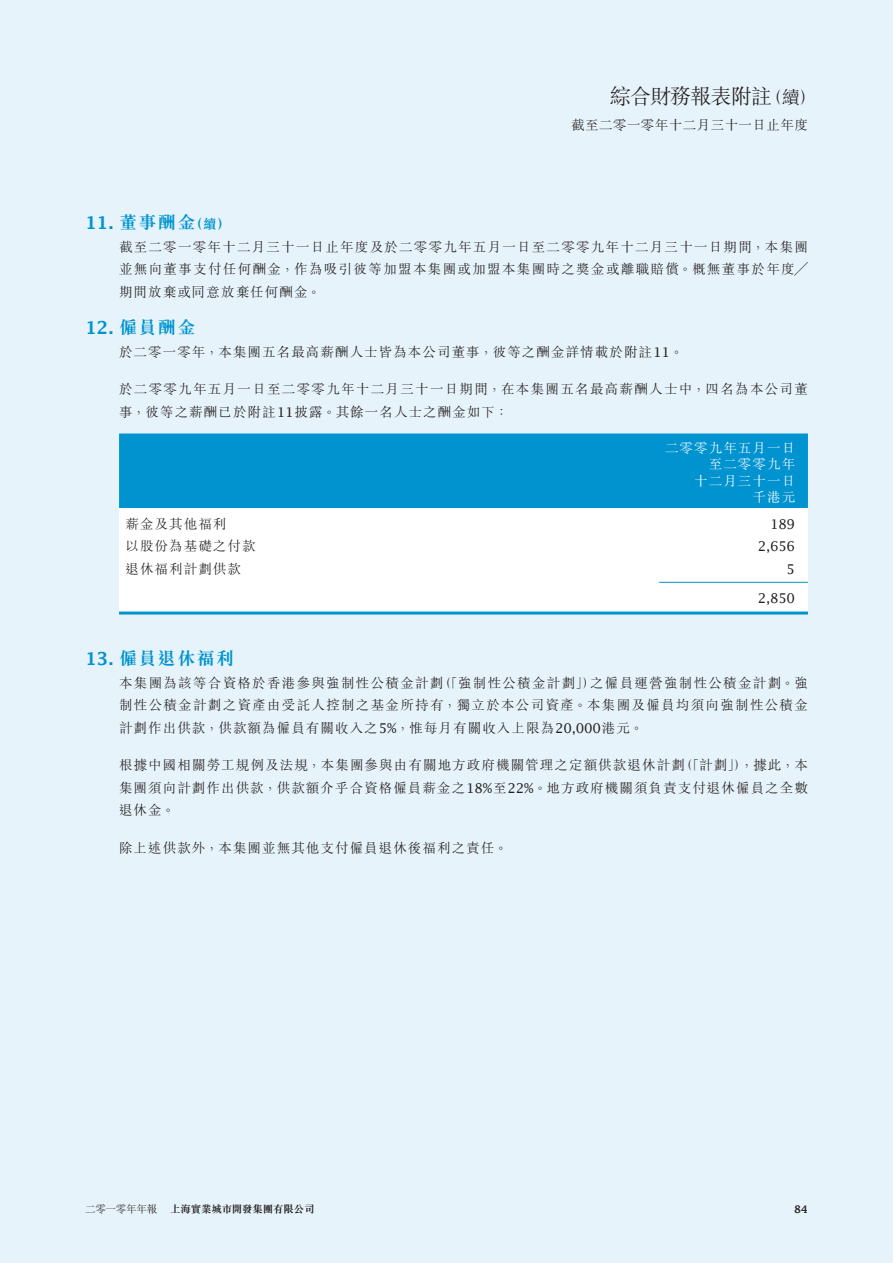
<style>
.page{position:relative;width:893px;height:1263px;background:#e6f3fa}
.page>*{position:absolute;margin:0;border:0;box-sizing:border-box;transform-origin:0 0}
.t1{font:300 21px "M Sung HK";letter-spacing:-.04em;color:#231f20}
.t2{font:700 18px "M Sung HK";letter-spacing:.08em;color:#0093d0}
.t3{font:300 18px "M Sung HK";color:#231f20}
.t4{font:300 13.5px/22.5px "M Sung HK";letter-spacing:.08em;color:#231f20}
.t5{font:300 13.5px/16.5px "M Sung HK";letter-spacing:.08em;color:#fff;text-align:right}
.t6{font:300 13.5px "M Sung HK";letter-spacing:.035em;color:#231f20}
.t7{font:13.5px "Lucida Fax";letter-spacing:-.02em;color:#231f20}
.t8{font:700 13.5px "M Sung HK";color:#0093d0}
.t9{font:700 10.5px "M Sung HK";letter-spacing:-.02em;color:#231f20}
.t10{font:300 10.5px "M Sung HK";letter-spacing:-.02em;color:#231f20}
.t11{font:600 10.5px "Lucida Fax";color:#231f20}
.s1{font-family:"Lucida Fax";font-weight:600}
.s2{font-family:"Lucida Fax";font-weight:400}
</style>
<div class="page">
<div style="left:119px;top:433px;width:689px;height:75px;background:#0093d0"></div>
<div style="left:119px;top:508px;width:689px;height:103px;background:#fff"></div>
<hr style="left:659px;top:582px;width:149px;height:1px;background:#0093d0">
<hr style="left:119px;top:611px;width:689px;height:3px;background:#0093d0">
<h1 class="t1" style="left:610px;top:81px;width:164px">綜合財務報表附註</h1>
<h2 class="t3" style="left:764px;top:85px;width:54px">（續(</h2>
<p class="t6" style="left:571px;top:116px;width:238px">截至二零一零年十二月三十一日止年度</p>
<h2 class="t2" style="left:85px;top:213px;width:112px"><span class="s1">11.</span> 董事酬金</h2>
<p class="t4" style="left:119px;top:235px;width:690px;text-align:justify">截至二零一零年十二月三十一日止年度及於二零零九年五月一日至二零零九年十二月三十一日期間，本集團並無向董事支付任何酬金，作為吸引彼等加盟本集團或加盟本集團時之獎金或離職賠償。概無董事於年度╱期間放棄或同意放棄任何酬金。</p>
<h2 class="t2" style="left:85px;top:318px;width:112px"><span class="s1">12.</span> 僱員酬金</h2>
<p class="t4" style="left:119px;top:340px;width:566px">於二零一零年，本集團五名最高薪酬人士皆為本公司董事，彼等之酬金詳情載於附註<span class="s2">11</span>。</p>
<p class="t4" style="left:119px;top:377px;width:690px">於二零零九年五月一日至二零零九年十二月三十一日期間，在本集團五名最高薪酬人士中，四名為本公司董事，彼等之薪酬已於附註<span class="s2">11</span>披露。其餘一名人士之酬金如下：</p>
<p class="t5" style="left:665px;top:438px;width:132px">二零零九年五月一日至二零零九年<br>十二月三十一日<br>千港元</p>
<p class="t7" style="left:770px;top:516px;width:27px">189</p>
<p class="t8" style="left:190px;top:217px;width:41px">（續(</p>
<p class="t4" style="left:125px;top:512px;width:102px">薪金及其他福利</p>
<p class="t4" style="left:125px;top:534px;width:132px">以股份為基礎之付款</p>
<p class="t4" style="left:125px;top:557px;width:117px">退休福利計劃供款</p>
<h2 class="t2" style="left:85px;top:649px;width:151px"><span class="s1">13.</span> 僱員退休福利</h2>
<p class="t7" style="left:758px;top:538px;width:39px">2,656</p>
<p class="t7" style="left:787px;top:561px;width:10px">5</p>
<p class="t7" style="left:758px;top:590px;width:39px">2,850</p>
<p class="t4" style="left:119px;top:671px;width:690px">本集團為該等合資格於香港參與強制性公積金計劃<br>制性公積金計劃之資產由受託人控制之基金所持有，獨立於本公司資產。本集團及僱員均須向強制性公積金計劃作出供款，供款額為僱員有關收入之<span class="s2">5%</span>，惟每月有關收入上限為<span class="s2">20,000</span>港元。</p>
<p class="t4" style="left:740px;top:753px;width:69px">，據此，本</p>
<p class="t4" style="left:438px;top:671px;width:159px">（「強制性公積金計劃」）</p>
<p class="t4" style="left:590px;top:671px;width:219px">之僱員運營強制性公積金計劃。強</p>
<p class="t4" style="left:119px;top:753px;width:690px">根據中國相關勞工規例及法規，本集團參與由有關地方政府機關管理之定額供款退休計劃<br>集團須向計劃作出供款，供款額介乎合資格僱員薪金之<span class="s2">18%</span>至<span class="s2">22%</span>。地方政府機關須負責支付退休僱員之全數退休金。</p>
<p class="t4" style="left:119px;top:836px;width:390px">除上述供款外，本集團並無其他支付僱員退休後福利之責任。</p>
<p class="t4" style="left:679px;top:753px;width:69px">（「計劃」）</p>
<p class="t10" style="left:85px;top:1201px;width:74px">二零一零年年報</p>
<p class="t9" style="left:170px;top:1204px;width:146px">上海實業城市開發集團有限公司</p>
<p class="t11" style="left:794px;top:1202px;width:15px">84</p>
</div>
